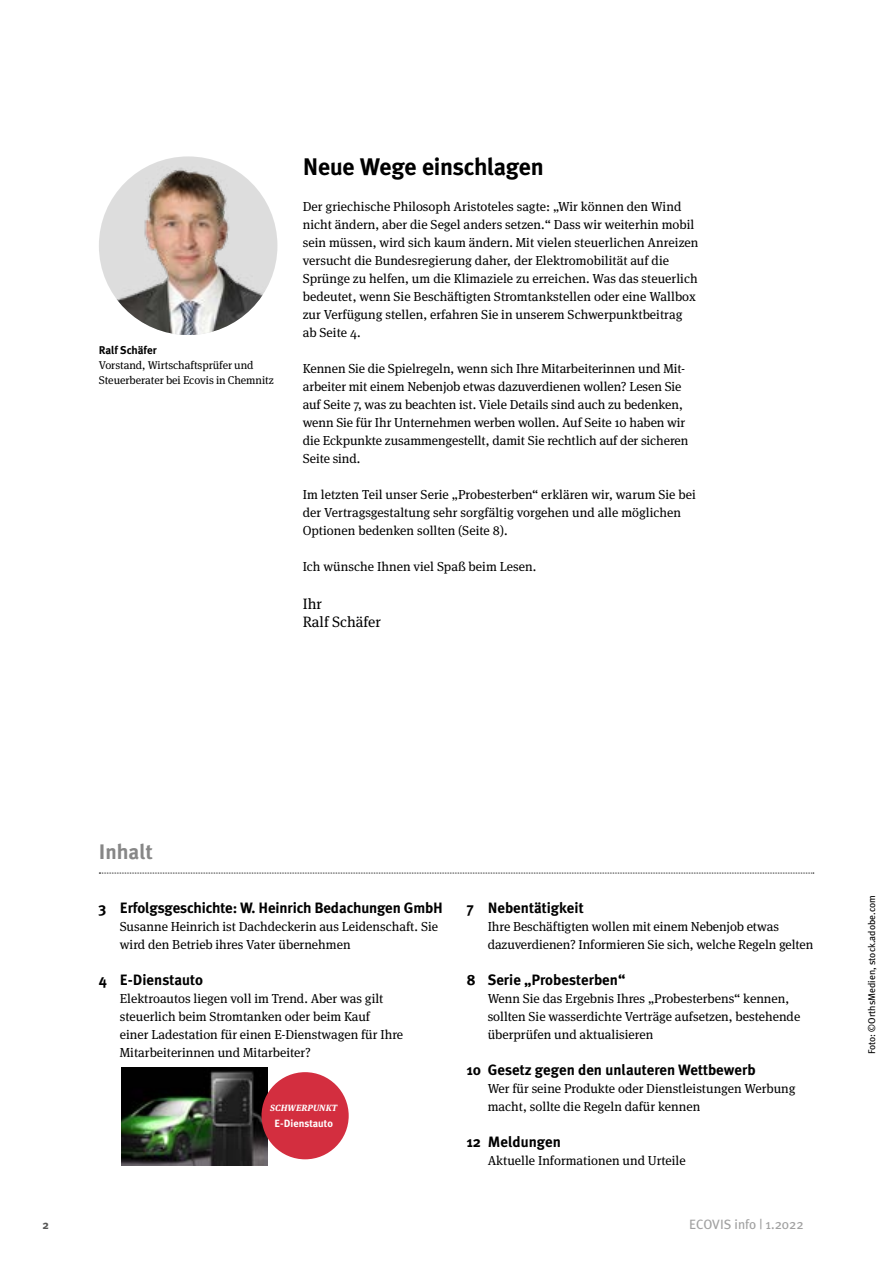
<style>
.page{position:relative;width:893px;height:1263px;background:#fff}
.page>*{position:absolute;margin:0;border:0;box-sizing:border-box;transform-origin:0 0}
._2_Headline_16_pt{font:700 24px "Meta Plus";letter-spacing:-.015em;color:#000}
.Kurzmeldung_Inhalt{font:700 21px "Meta Plus";color:#878787}
.Inhaltsverzeichnis{font:700 15px "Meta Plus";color:#000}
.Fließtext__Links{font:15px/18.8px "Meta Serif OT";color:#000}
.t1{font:13.5px "Meta Plus";color:#a1a1a1}
.Fließtext__Links-2{font:13.05px/18px "Meta Serif OT";letter-spacing:.005em;color:#000}
.Inhaltsverzeichnis-2{font:13.05px/18px "Meta Serif OT";color:#000}
.t2{font:700 12px "Meta Plus";color:#575756}
.Editorial_Autor{font:11.25px/15px "Meta Serif OT";letter-spacing:-.005em;color:#000}
.Störer__Seite_2{font:700 10.5px "Meta Plus";color:#fff}
.Bildunterschrift{font:9.75px "Meta Plus";color:#000}
.t3{font:italic 700 9px "Meta Serif OT";letter-spacing:.01em;color:#fff}
.s1{font-family:"Meta Plus";font-weight:700}
</style>
<div class="page">
<img style="left:121px;top:1067px;width:147px;height:98px">
<svg style="left:99px;top:873px;width:715px;height:1px"></svg>
<img style="left:99px;top:156px;width:178px;height:179px;border-radius:89px">
<div style="left:261px;top:1072px;width:88px;height:87px;background:#d32e3f;border-radius:50%"></div>
<p class="Editorial_Autor" style="left:99px;top:343px;width:176px"><span class="s1">Ralf Schäfer<br></span>Vorstand, Wirtschaftsprüfer und<br>Steuerberater bei Ecovis in Chemnitz</p>
<p class="_2_Headline_16_pt" style="left:303px;top:153px;width:243px">Neue Wege einschlagen</p>
<p class="Fließtext__Links-2" style="left:303px;top:198px;width:397px">Der griechische Philosoph Aristoteles sagte: „Wir können den Wind nicht ändern, aber die Segel anders setzen.“ Dass wir weiterhin mobil sein müssen, wird sich kaum ändern. Mit vielen steuerlichen Anreizen versucht die Bundesregierung daher, der Elektromobilität auf die Sprünge zu helfen, um die Klimaziele zu erreichen. Was das steuerlich bedeutet, wenn Sie Beschäftigten Stromtankstellen oder eine Wallbox zur Verfügung stellen, erfahren Sie in unserem Schwerpunktbeitrag ab Seite 4.</p>
<p class="Fließtext__Links-2" style="left:303px;top:360px;width:387px">Kennen Sie die Spielregeln, wenn sich Ihre Mitarbeiterinnen und Mit&shy;arbeiter mit einem Nebenjob etwas dazuverdienen wollen? Lesen Sie auf Seite 7, was zu beachten ist. Viele Details sind auch zu bedenken, wenn Sie für Ihr Unternehmen werben wollen. Auf Seite 10 haben wir die Eckpunkte zusammengestellt, damit Sie rechtlich auf der sicheren Seite sind.</p>
<p class="Fließtext__Links-2" style="left:303px;top:486px;width:395px">Im letzten Teil unser Serie „Probesterben“ erklären wir, warum Sie bei der Vertragsgestaltung sehr sorgfältig vorgehen und alle möglichen<br>Optionen bedenken sollten (Seite 8).</p>
<p class="Fließtext__Links-2" style="left:303px;top:558px;width:235px">Ich wünsche Ihnen viel Spaß beim Lesen.</p>
<p class="Fließtext__Links" style="left:303px;top:594px;width:80px">Ihr<br>Ralf Schäfer</p>
<p class="Kurzmeldung_Inhalt" style="left:99px;top:840px;width:56px">Inhalt</p>
<p class="Inhaltsverzeichnis" style="left:99px;top:899px;width:346px">3 Erfolgsgeschichte: W. Heinrich Bedachungen GmbH</p>
<p class="Inhaltsverzeichnis-2" style="left:120px;top:918px;width:320px">Susanne Heinrich ist Dachdeckerin aus Leidenschaft. Sie wird den Betrieb ihres Vater übernehmen</p>
<p class="Inhaltsverzeichnis" style="left:99px;top:971px;width:106px">4 E-Dienstauto</p>
<p class="Inhaltsverzeichnis-2" style="left:120px;top:990px;width:285px">Elektroautos liegen voll im Trend. Aber was gilt steuerlich beim Stromtanken oder beim Kauf<br>einer Ladestation für einen E-Dienstwagen für Ihre Mitarbeiterinnen und Mitarbeiter?</p>
<p class="t3" style="left:270px;top:1102px;width:69px">SCHWERPUNKT</p>
<p class="Störer__Seite_2" style="left:275px;top:1118px;width:60px">E-Dienstauto</p>
<p class="Inhaltsverzeichnis" style="left:467px;top:899px;width:119px">7 Nebentätigkeit</p>
<p class="Inhaltsverzeichnis-2" style="left:488px;top:918px;width:327px">Ihre Beschäftigten wollen mit einem Nebenjob etwas dazuverdienen? Informieren Sie sich, welche Regeln gelten</p>
<p class="Inhaltsverzeichnis" style="left:467px;top:971px;width:160px">8 Serie „Probesterben“</p>
<p class="Inhaltsverzeichnis-2" style="left:488px;top:990px;width:314px">Wenn Sie das Ergebnis Ihres „Probesterbens“ kennen, sollten Sie wasserdichte Verträge aufsetzen, bestehende überprüfen und aktualisieren</p>
<p class="Inhaltsverzeichnis" style="left:467px;top:1061px;width:290px">10 Gesetz gegen den unlauteren Wettbewerb</p>
<p class="Inhaltsverzeichnis-2" style="left:488px;top:1080px;width:309px">Wer für seine Produkte oder Dienstleistungen Werbung macht, sollte die Regeln dafür kennen</p>
<p class="Inhaltsverzeichnis" style="left:467px;top:1133px;width:96px">12 Meldungen</p>
<p class="Inhaltsverzeichnis-2" style="left:488px;top:1152px;width:200px">Aktuelle Informationen und Urteile</p>
<p class="t2" style="left:43px;top:1218px;width:8px">2</p>
<p class="t1" style="left:689px;top:1216px;width:116px">ECOVIS info | 1.2022</p>
<p class="Bildunterschrift" style="left:866px;top:1054px;width:161px;rotate:-90deg">Foto: ©OrthsMedien, stock.adobe.com</p>
</div>
